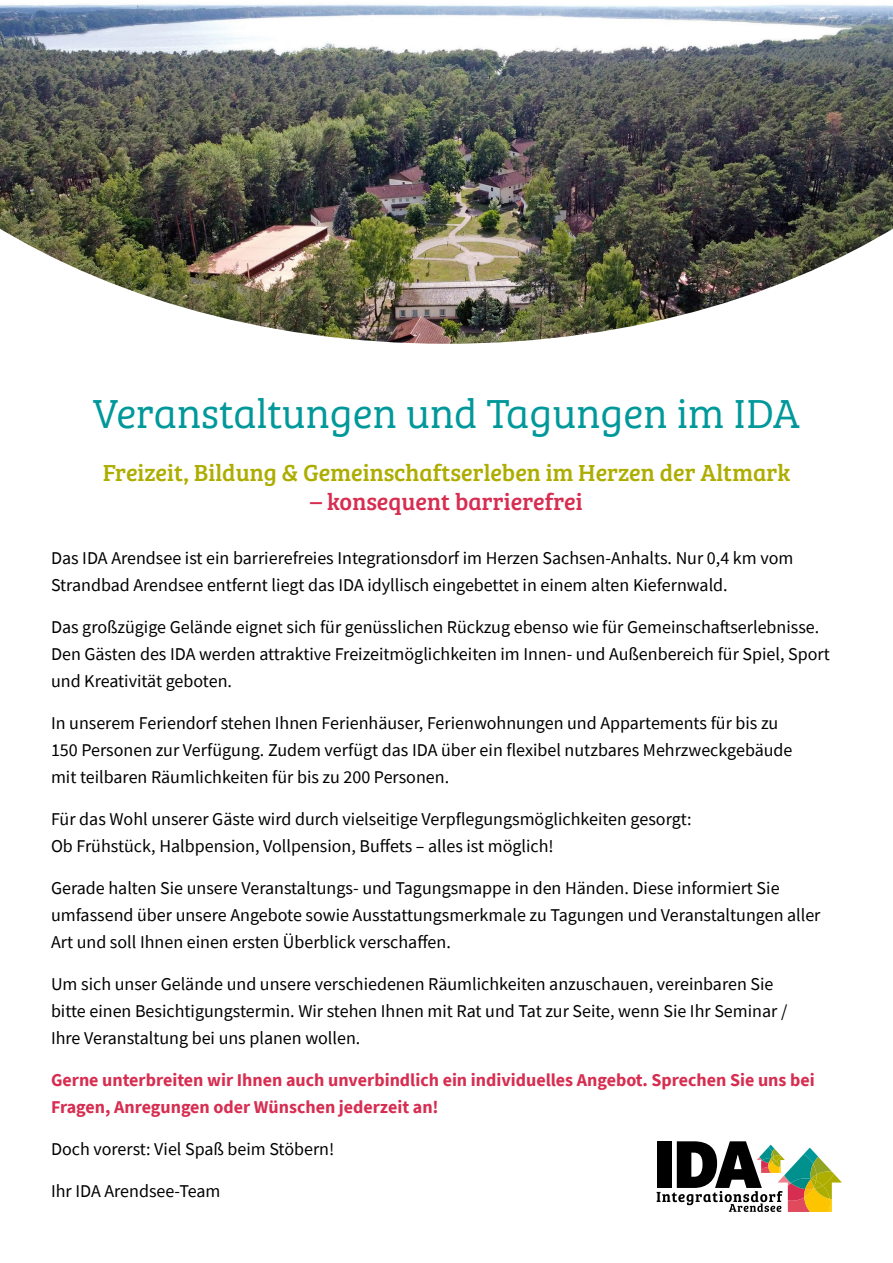
<style>
.page{position:relative;width:893px;height:1263px;background:#fff}
.page>*{position:absolute;margin:0;border:0;box-sizing:border-box;transform-origin:0 0}
.t1{font:42px "Bree Serif Lt";color:#00989a}
.t2{font:24px "Bree Serif";color:#adad00}
.t3{font:24px "Bree Serif";color:#d72d51}
.t4{font:18px/27px "Source Sans Pro";color:#000}
.t5{font:700 18px/27px "Source Sans Pro";color:#d72d51}
</style>
<div class="page">
<img style="left:0;top:4px;width:893px;height:340px">
<svg style="left:657px;top:1141px;width:185px;height:71px"></svg>
<h1 class="t1" style="left:93px;top:383px;width:709px">Veranstaltungen und Tagungen im IDA</h1>
<h2 class="t2" style="left:103px;top:455px;width:689px">Freizeit, Bildung &amp; Gemeinschaftserleben im Herzen der Altmark</h2>
<h2 class="t3" style="left:310px;top:483px;width:274px">– konsequent barrierefrei</h2>
<p class="t4" style="left:51px;top:544px;width:744px">Das IDA Arendsee ist ein barrierefreies Integrationsdorf im Herzen Sachsen-Anhalts. Nur 0,4 km vom<br>Strandbad Arendsee entfernt liegt das IDA idyllisch eingebettet in einem alten Kiefernwald.</p>
<p class="t4" style="left:51px;top:613px;width:780px">Das großzügige Gelände eignet sich für genüsslichen Rückzug ebenso wie für Gemeinschaftserlebnisse.<br>Den Gästen des IDA werden attraktive Freizeitmöglichkeiten im Innen- und Außenbereich für Spiel, Sport und Kreativität geboten.</p>
<p class="t4" style="left:51px;top:709px;width:743px">In unserem Feriendorf stehen Ihnen Ferienhäuser, Ferienwohnungen und Appartements für bis zu<br>150 Personen zur Verfügung. Zudem verfügt das IDA über ein flexibel nutzbares Mehrzweckgebäude mit teilbaren Räumlichkeiten für bis zu 200 Personen.</p>
<p class="t4" style="left:51px;top:805px;width:642px">Für das Wohl unserer Gäste wird durch vielseitige Verpflegungsmöglichkeiten gesorgt:<br>Ob Frühstück, Halbpension, Vollpension, Buffets – alles ist möglich!</p>
<p class="t4" style="left:51px;top:874px;width:771px">Gerade halten Sie unsere Veranstaltungs- und Tagungsmappe in den Händen. Diese informiert Sie umfassend über unsere Angebote sowie Ausstattungsmerkmale zu Tagungen und Veranstaltungen aller<br>Art und soll Ihnen einen ersten Überblick verschaffen.</p>
<p class="t4" style="left:51px;top:970px;width:738px">Um sich unser Gelände und unsere verschiedenen Räumlichkeiten anzuschauen, vereinbaren Sie bitte einen Besichtigungstermin. Wir stehen Ihnen mit Rat und Tat zur Seite, wenn Sie Ihr Seminar /<br>Ihre Veranstaltung bei uns planen wollen.</p>
<p class="t5" style="left:51px;top:1066px;width:765px">Gerne unterbreiten wir Ihnen auch unverbindlich ein individuelles Angebot. Sprechen Sie uns bei<br>Fragen, Anregungen oder Wünschen jederzeit an!</p>
<p class="t4" style="left:51px;top:1135px;width:285px">Doch vorerst: Viel Spaß beim Stöbern!</p>
<p class="t4" style="left:51px;top:1177px;width:171px">Ihr IDA Arendsee-Team</p>
</div>
